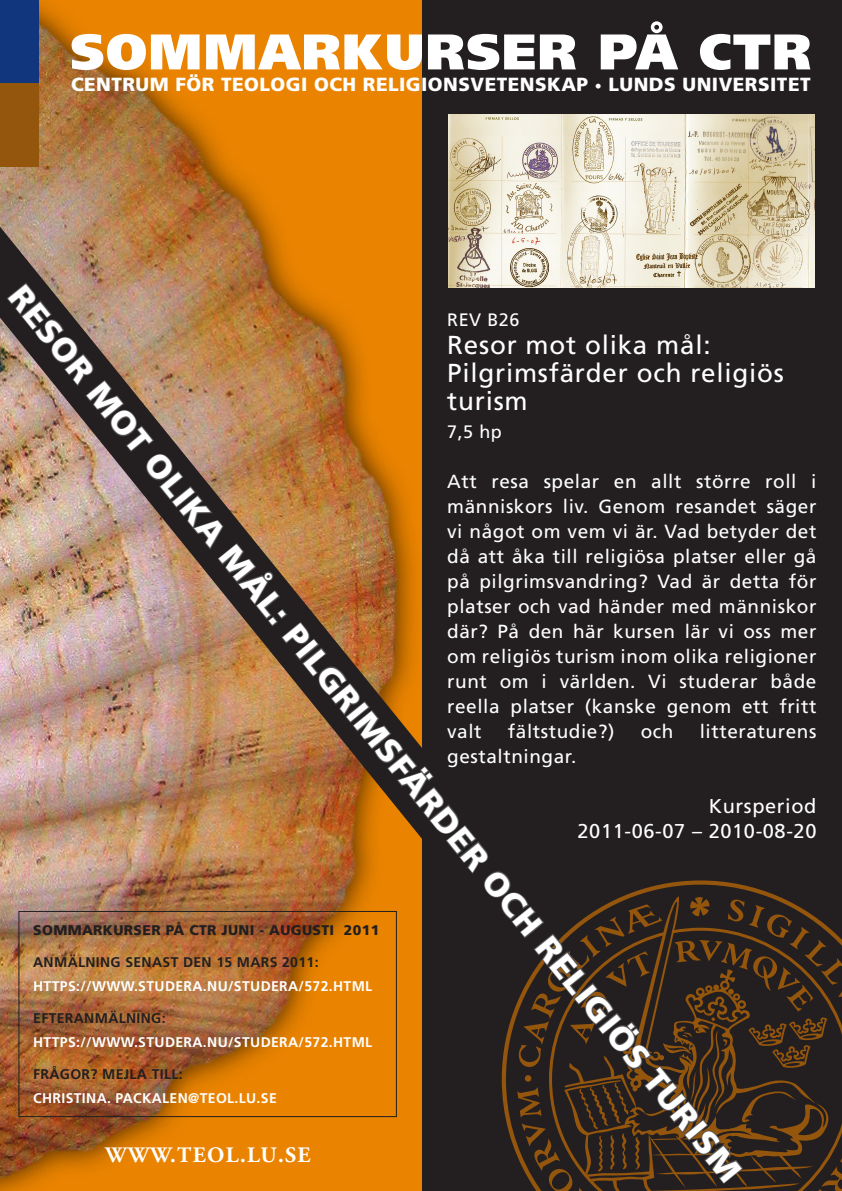
<style>
.page{position:relative;width:842px;height:1191px;background:#fff}
.page>*{position:absolute;margin:0;border:0;box-sizing:border-box;transform-origin:0 0}
.t1{font:900 50px "Frutiger LT Std";letter-spacing:.03em;color:#fff}
.t2{font:900 33px "Frutiger LT Std";color:#fff}
.t3{font:26px/28px "Frutiger LT Std";letter-spacing:.03em;color:#fff}
.t4{font:700 22px "Adobe Garamond Pro";letter-spacing:.06em;color:#fff}
.t5{font:20px "Frutiger LT Std";letter-spacing:.03em;color:#fff}
.t6{font:19px/25px "Frutiger LT Std";letter-spacing:.03em;color:#fff;text-align:justify}
.t7{font:900 19px "Frutiger LT Std";letter-spacing:.025em;color:#fff}
.t8{font:18px "Frutiger LT Std";letter-spacing:.03em;color:#fff}
.t9{font:700 14px "Frutiger LT Std";letter-spacing:.025em;color:#fff}
.t10{font:700 14px "Frutiger LT Std";letter-spacing:.025em;color:#231f20}
.t11{font:900 14px "Frutiger LT Std";letter-spacing:.025em;color:#231f20}
.s1{font-size:14px}
</style>
<div class="page">
<div style="left:419px;top:0;width:423px;height:1191px;background:#231f20"></div>
<img style="left:0;top:0;width:421px;height:1191px">
<div style="left:0;top:0;width:38px;height:83px;background:#11367e"></div>
<div style="left:0;top:83px;width:38px;height:84px;background:#94550c"></div>
<img style="left:0;top:227px;width:422px;height:727px">
<img style="left:5px;top:281px;width:837px;height:910px">
<img style="left:448px;top:115px;width:366px;height:173px">
<div style="left:18px;top:911px;width:379px;height:206px;border:1px solid #231f20"></div>
<p class="t1" style="left:70px;top:21px;width:742px">SOMMARKURSER PÅ CTR</p>
<p class="t7" style="left:71px;top:73px;width:741px">CENTRUM FÖR TEOLOGI OCH RELIGIONSVETENSKAP <span class="s1">•</span> LUNDS UNIVERSITET</p>
<p class="t2" style="left:31px;top:277px;width:1143px;rotate:51deg">RESOR MOT OLIKA MÅL: PILGRIMSFÄRDER OCH RELIGIÖS TURISM</p>
<p class="t8" style="left:447px;top:309px;width:74px">REV B26</p>
<p class="t3" style="left:447px;top:331px;width:338px">Resor mot olika mål:<br>Pilgrimsfärder och religiös turism</p>
<p class="t8" style="left:447px;top:421px;width:56px">7,5 hp</p>
<p class="t6" style="left:447px;top:469px;width:371px">Att resa spelar en allt större roll i människors liv. Genom resandet säger vi något om vem vi är. Vad betyder det då att åka till religiösa platser eller gå på pilgrimsvandring? Vad är detta för platser och vad händer med människor där? På den här kursen lär vi oss mer om religiös turism inom olika religioner runt om i världen. Vi studerar både reella platser (kanske genom ett fritt valt</p>
<p class="t6" style="left:508px;top:719px;width:108px">fältstudie?)</p>
<p class="t6" style="left:641px;top:719px;width:34px">och</p>
<p class="t6" style="left:700px;top:719px;width:118px">litteraturens</p>
<p class="t6" style="left:447px;top:744px;width:131px">gestaltningar.</p>
<p class="t5" style="left:709px;top:794px;width:109px">Kursperiod</p>
<p class="t5" style="left:577px;top:819px;width:240px">2011-06-07 – 2010-08-20</p>
<p class="t11" style="left:33px;top:921px;width:348px">SOMMARKURSER PÅ CTR JUNI - AUGUSTI 2011</p>
<p class="t10" style="left:33px;top:953px;width:287px">ANMÄLNING SENAST DEN 15 MARS 2011:</p>
<p class="t9" style="left:33px;top:977px;width:340px">HTTPS://WWW.STUDERA.NU/STUDERA/572.HTML</p>
<p class="t10" style="left:33px;top:1009px;width:134px">EFTERANMÄLNING:</p>
<p class="t9" style="left:33px;top:1033px;width:340px">HTTPS://WWW.STUDERA.NU/STUDERA/572.HTML</p>
<p class="t10" style="left:33px;top:1065px;width:151px">FRÅGOR? MEJLA TILL:</p>
<p class="t9" style="left:33px;top:1089px;width:245px">CHRISTINA. PACKALEN@TEOL.LU.SE</p>
<p class="t4" style="left:106px;top:1141px;width:207px">WWW.TEOL.LU.SE</p>
</div>
